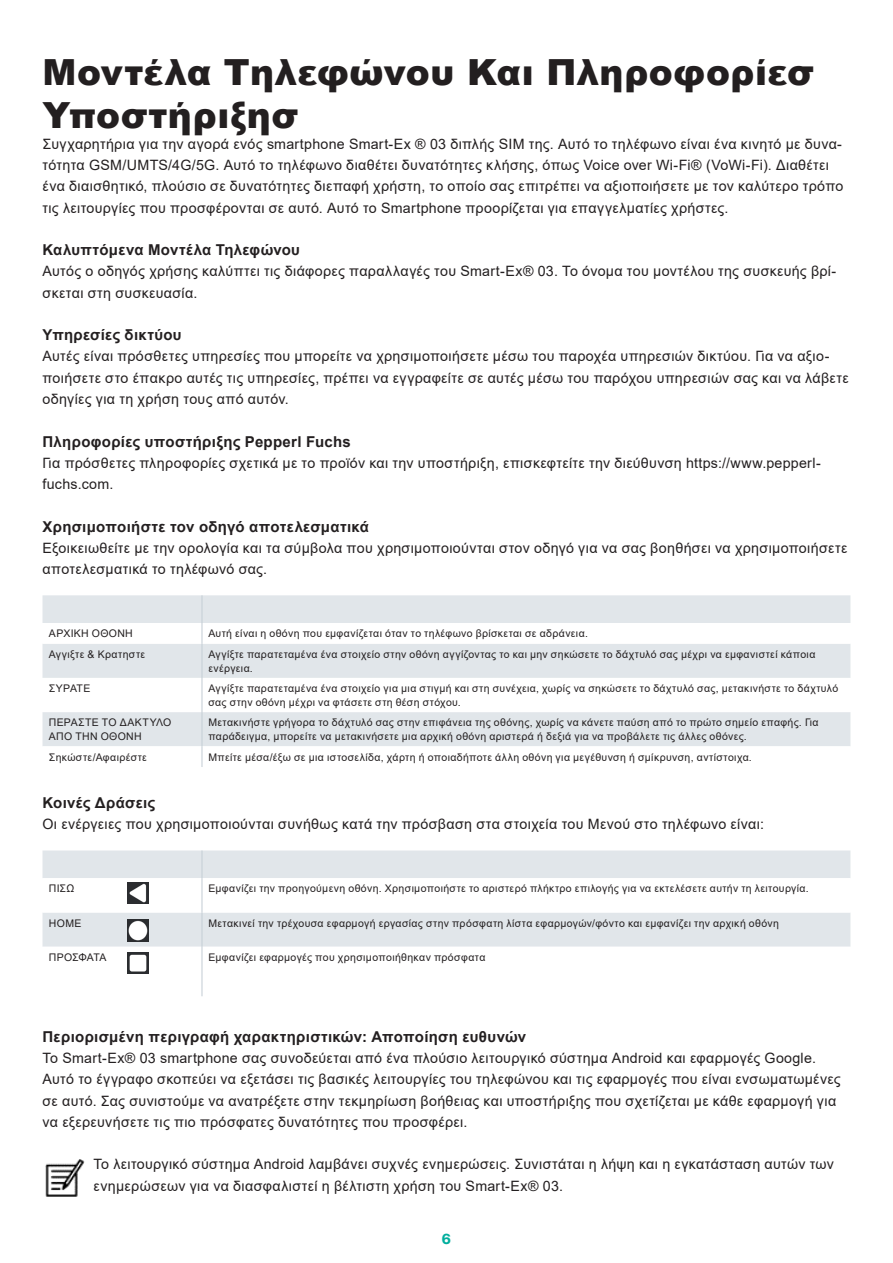
<style>
.page{position:relative;width:893px;height:1263px;background:#fff}
.page>*{position:absolute;margin:0;border:0;box-sizing:border-box;transform-origin:0 0}
.Headline_24_pt__Standard{font:900 36px/42.5px "Arial";letter-spacing:.015em;color:#231f20}
.Subhead_10_pt__Schwarz{font:700 15px "Arial";letter-spacing:.02em;color:#231f20}
.Fließtext_9_5_pt__Schwarz{font:700 15px "Arial";letter-spacing:.02em;color:#231f20}
.Fließtext_9_5_pt__Schwarz-2{font:14.25px/21.3px "Arial";letter-spacing:.02em;color:#231f20}
.t1{font:800 14.25px "Helvetica Now Display";color:#00ae9d}
.Tabelle__Fließtext_7_pt__Schwarz{font:10.5px/13.5px "Arial";letter-spacing:.035em;color:#231f20}
.Tabelle__Spaltenheadline_7_pt__Schwarz{font:10.5px/13.5px "Arial";letter-spacing:.035em;color:#231f20}
.Tabelle__Spaltenheadline_7_pt__Schwarz-2{font:10.5px "Arial";letter-spacing:-.01em;color:#231f20}
</style>
<div class="page">
<div style="left:43px;top:595px;width:807px;height:28px;background:#e1e6ea"></div>
<svg style="left:43px;top:644px;width:807px;height:102px;fill:#e1e6ea"></svg>
<hr style="left:201px;top:595px;width:2px;height:28px;background:#c6cfd6">
<hr style="left:201px;top:623px;width:2px;height:21px;background:#c6cfd6">
<hr style="left:201px;top:644px;width:2px;height:34px;background:#c6cfd6">
<hr style="left:201px;top:678px;width:2px;height:34px;background:#c6cfd6">
<hr style="left:201px;top:712px;width:2px;height:34px;background:#c6cfd6">
<hr style="left:201px;top:746px;width:2px;height:21px;background:#c6cfd6">
<div style="left:43px;top:850px;width:807px;height:28px;background:#e1e6ea"></div>
<svg style="left:43px;top:882px;width:807px;height:92px"></svg>
<hr style="left:201px;top:850px;width:2px;height:28px;background:#c6cfd6">
<hr style="left:201px;top:878px;width:2px;height:34px;background:#c6cfd6">
<hr style="left:201px;top:912px;width:2px;height:35px;background:#c6cfd6">
<hr style="left:201px;top:947px;width:2px;height:49px;background:#c6cfd6">
<img style="left:45px;top:1159px;width:40px;height:38px">
<img style="left:128px;top:952px;width:21px;height:22px">
<img style="left:128px;top:920px;width:21px;height:21px">
<img style="left:128px;top:882px;width:21px;height:22px">
<p class="Headline_24_pt__Standard" style="left:43px;top:50px;width:773px">Μοντέλα Τηλεφώνου Και Πληροφορίεσ<br>Υποστήριξησ</p>
<p class="Fließtext_9_5_pt__Schwarz-2" style="left:43px;top:133px;width:802px">Συγχαρητήρια για την αγορά ενός smartphone Smart-Ex ® 03 διπλής SIM της. Αυτό το τηλέφωνο είναι ένα κινητό με δυνα&shy;τότητα GSM/UMTS/4G/5G. Αυτό το τηλέφωνο διαθέτει δυνατότητες κλήσης, όπως Voice over Wi-Fi® (VoWi-Fi). Διαθέτει ένα διαισθητικό, πλούσιο σε δυνατότητες διεπαφή χρήστη, το οποίο σας επιτρέπει να αξιοποιήσετε με τον καλύτερο τρόπο τις λειτουργίες που προσφέρονται σε αυτό. Αυτό το Smartphone προορίζεται για επαγγελματίες χρήστες.</p>
<p class="Subhead_10_pt__Schwarz" style="left:43px;top:239px;width:259px">Καλυπτόμενα Μοντέλα Τηλεφώνου</p>
<p class="Fließtext_9_5_pt__Schwarz-2" style="left:43px;top:261px;width:795px">Αυτός ο οδηγός χρήσης καλύπτει τις διάφορες παραλλαγές του Smart-Ex® 03. Το όνομα του μοντέλου της συσκευής βρί&shy;σκεται στη συσκευασία.</p>
<p class="Subhead_10_pt__Schwarz" style="left:43px;top:324px;width:141px">Υπηρεσίες δικτύου</p>
<p class="Fließtext_9_5_pt__Schwarz-2" style="left:43px;top:346px;width:808px">Αυτές είναι πρόσθετες υπηρεσίες που μπορείτε να χρησιμοποιήσετε μέσω του παροχέα υπηρεσιών δικτύου. Για να αξιο&shy;ποιήσετε στο έπακρο αυτές τις υπηρεσίες, πρέπει να εγγραφείτε σε αυτές μέσω του παρόχου υπηρεσιών σας και να λάβετε οδηγίες για τη χρήση τους από αυτόν.</p>
<p class="Subhead_10_pt__Schwarz" style="left:43px;top:431px;width:310px">Πληροφορίες υποστήριξης Pepperl Fuchs</p>
<p class="Fließtext_9_5_pt__Schwarz-2" style="left:43px;top:452px;width:780px">Για πρόσθετες πληροφορίες σχετικά με το προϊόν και την υποστήριξη, επισκεφτείτε την διεύθυνση https://www.pepperl&shy;fuchs.com.</p>
<p class="Subhead_10_pt__Schwarz" style="left:43px;top:516px;width:328px">Χρησιμοποιήστε τον οδηγό αποτελεσματικά</p>
<p class="Fließtext_9_5_pt__Schwarz-2" style="left:43px;top:537px;width:806px">Εξοικειωθείτε με την ορολογία και τα σύμβολα που χρησιμοποιούνται στον οδηγό για να σας βοηθήσει να χρησιμοποιήσετε αποτελεσματικά το τηλέφωνό σας.</p>
<p class="Tabelle__Spaltenheadline_7_pt__Schwarz" style="left:49px;top:627px;width:85px">ΑΡΧΙΚΗ ΟΘΟΝΗ</p>
<p class="Tabelle__Fließtext_7_pt__Schwarz" style="left:208px;top:627px;width:381px">Αυτή είναι η οθόνη που εμφανίζεται όταν το τηλέφωνο βρίσκεται σε αδράνεια.</p>
<p class="Tabelle__Spaltenheadline_7_pt__Schwarz" style="left:49px;top:647px;width:98px">Αγγιξτε &amp; Κρατηστε</p>
<p class="Tabelle__Fließtext_7_pt__Schwarz" style="left:208px;top:647px;width:609px">Αγγίξτε παρατεταμένα ένα στοιχείο στην οθόνη αγγίζοντας το και μην σηκώσετε το δάχτυλό σας μέχρι να εμφανιστεί κάποια ενέργεια.</p>
<p class="Tabelle__Spaltenheadline_7_pt__Schwarz" style="left:49px;top:682px;width:43px">ΣΥΡΑΤΕ</p>
<p class="Tabelle__Fließtext_7_pt__Schwarz" style="left:208px;top:682px;width:631px">Αγγίξτε παρατεταμένα ένα στοιχείο για μια στιγμή και στη συνέχεια, χωρίς να σηκώσετε το δάχτυλό σας, μετακινήστε το δάχτυλό σας στην οθόνη μέχρι να φτάσετε στη θέση στόχου.</p>
<p class="Tabelle__Spaltenheadline_7_pt__Schwarz" style="left:49px;top:716px;width:124px">ΠΕΡΑΣΤΕ ΤΟ ΔΑΚΤΥΛΟ<br>ΑΠΟ ΤΗΝ ΟΘΟΝΗ</p>
<p class="Tabelle__Fließtext_7_pt__Schwarz" style="left:208px;top:716px;width:612px">Μετακινήστε γρήγορα το δάχτυλό σας στην επιφάνεια της οθόνης, χωρίς να κάνετε παύση από το πρώτο σημείο επαφής. Για παράδειγμα, μπορείτε να μετακινήσετε μια αρχική οθόνη αριστερά ή δεξιά για να προβάλετε τις άλλες οθόνες.</p>
<p class="Tabelle__Spaltenheadline_7_pt__Schwarz" style="left:49px;top:750px;width:100px">Σηκώστε/Αφαιρέστε</p>
<p class="Tabelle__Fließtext_7_pt__Schwarz" style="left:208px;top:750px;width:545px">Μπείτε μέσα/έξω σε μια ιστοσελίδα, χάρτη ή οποιαδήποτε άλλη οθόνη για μεγέθυνση ή σμίκρυνση, αντίστοιχα.</p>
<p class="Subhead_10_pt__Schwarz" style="left:43px;top:792px;width:114px">Κοινές Δράσεις</p>
<p class="Fließtext_9_5_pt__Schwarz-2" style="left:43px;top:813px;width:723px">Οι ενέργειες που χρησιμοποιούνται συνήθως κατά την πρόσβαση στα στοιχεία του Μενού στο τηλέφωνο είναι:</p>
<p class="Tabelle__Spaltenheadline_7_pt__Schwarz" style="left:49px;top:882px;width:27px">ΠΙΣΩ</p>
<p class="Tabelle__Fließtext_7_pt__Schwarz" style="left:208px;top:882px;width:602px">Εμφανίζει την προηγούμενη οθόνη. Χρησιμοποιήστε το αριστερό πλήκτρο επιλογής για να εκτελέσετε αυτήν τη λειτουργία.</p>
<p class="Tabelle__Spaltenheadline_7_pt__Schwarz" style="left:49px;top:916px;width:34px">HOME</p>
<p class="Tabelle__Fließtext_7_pt__Schwarz" style="left:208px;top:916px;width:572px">Μετακινεί την τρέχουσα εφαρμογή εργασίας στην πρόσφατη λίστα εφαρμογών/φόντο και εμφανίζει την αρχική οθόνη</p>
<p class="Tabelle__Spaltenheadline_7_pt__Schwarz-2" style="left:49px;top:950px;width:59px">ΠΡΟΣΦΑΤΑ</p>
<p class="Tabelle__Fließtext_7_pt__Schwarz" style="left:208px;top:950px;width:279px">Εμφανίζει εφαρμογές που χρησιμοποιήθηκαν πρόσφατα</p>
<p class="Fließtext_9_5_pt__Schwarz" style="left:43px;top:1026px;width:485px">Περιορισμένη περιγραφή χαρακτηριστικών: Αποποίηση ευθυνών</p>
<p class="Fließtext_9_5_pt__Schwarz-2" style="left:43px;top:1047px;width:800px">Το Smart-Ex® 03 smartphone σας συνοδεύεται από ένα πλούσιο λειτουργικό σύστημα Android και εφαρμογές Google.<br>Αυτό το έγγραφο σκοπεύει να εξετάσει τις βασικές λειτουργίες του τηλεφώνου και τις εφαρμογές που είναι ενσωματωμένες σε αυτό. Σας συνιστούμε να ανατρέξετε στην τεκμηρίωση βοήθειας και υποστήριξης που σχετίζεται με κάθε εφαρμογή για να εξερευνήσετε τις πιο πρόσφατες δυνατότητες που προσφέρει.</p>
<p class="Fließtext_9_5_pt__Schwarz-2" style="left:94px;top:1154px;width:742px">Το λειτουργικό σύστημα Android λαμβάνει συχνές ενημερώσεις. Συνιστάται η λήψη και η εγκατάσταση αυτών των ενημερώσεων για να διασφαλιστεί η βέλτιστη χρήση του Smart-Ex® 03.</p>
<p class="t1" style="left:442px;top:1229px;width:11px">6</p>
</div>
